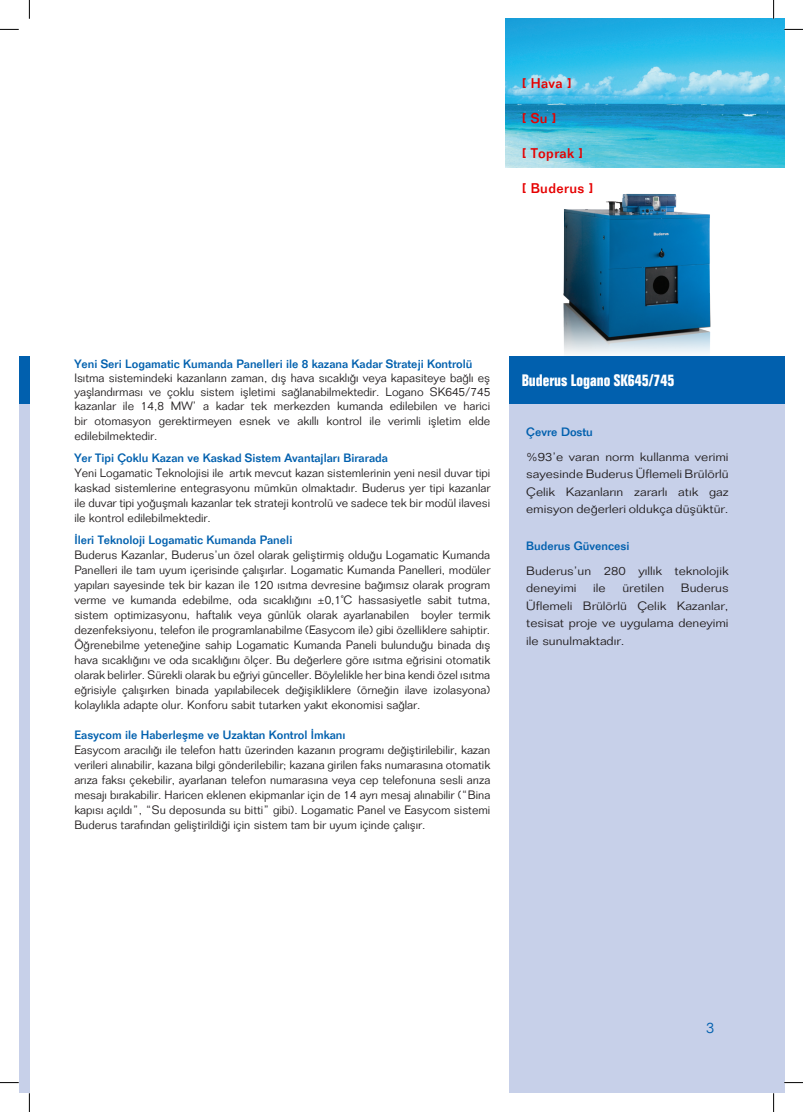
<style>
.page{position:relative;width:803px;height:1112px;background:#fff}
.page>*{position:absolute;margin:0;border:0;box-sizing:border-box;transform-origin:0 0}
.t1{font:700 condensed 16.25px "Folio";color:#fff}
.t2{font:300 15px "Folio";color:#0160ae}
.t3{font:500 13.75px "Folio";letter-spacing:.03em;color:#e60000}
.t4{font:300 11.88px/15px "Folio";color:#231f20;text-align:justify}
.t5{font:300 11.88px/17.5px "Folio";color:#231f20;text-align:justify;scale:1.11 1}
.t6{font:500 11.88px "Folio";color:#0160ae}
</style>
<div class="page">
<div style="left:509px;top:356px;width:275px;height:736px;background:#c7d0e9"></div>
<div style="left:19px;top:356px;width:10px;height:736px;background:#c7d0e9"></div>
<div style="left:509px;top:356px;width:275px;height:48px;background:#0160ae"></div>
<div style="left:19px;top:356px;width:10px;height:48px;background:#0160ae"></div>
<img style="left:505px;top:19px;width:279px;height:148px">
<img style="left:553px;top:145px;width:167px;height:209px">
<svg style="left:0;top:29px;width:19px;height:1px"></svg>
<svg style="left:784px;top:29px;width:19px;height:1px"></svg>
<svg style="left:0;top:1082px;width:19px;height:1px"></svg>
<svg style="left:784px;top:1081px;width:19px;height:2px"></svg>
<svg style="left:29px;top:0;width:1px;height:19px"></svg>
<svg style="left:29px;top:1092px;width:1px;height:19px"></svg>
<svg style="left:773px;top:0;width:1px;height:19px"></svg>
<svg style="left:773px;top:1092px;width:1px;height:19px"></svg>
<p class="t3" style="left:522px;top:74px;width:52px">[ Hava ]</p>
<p class="t3" style="left:522px;top:109px;width:36px">[ Su ]</p>
<p class="t3" style="left:522px;top:144px;width:63px">[ Toprak ]</p>
<p class="t3" style="left:522px;top:179px;width:73px">[ Buderus ]</p>
<p class="t6" style="left:74px;top:356px;width:400px">Yeni Seri Logamatic Kumanda Panelleri ile 8 kazana Kadar Strateji Kontrolü</p>
<p class="t4" style="left:74px;top:370px;width:417px;line-height:14.5px">Isıtma sistemindeki kazanların zaman, dış hava sıcaklığı veya kapasiteye bağlı eş yaşlandırması ve çoklu sistem işletimi sağlanabilmektedir. Logano SK645/745 kazanlar ile 14,8 MW’ a kadar tek merkezden kumanda edilebilen ve harici bir otomasyon gerektirmeyen esnek ve akıllı kontrol ile verimli işletim elde edilebilmektedir.</p>
<p class="t6" style="left:74px;top:450px;width:315px">Yer Tipi Çoklu Kazan ve Kaskad Sistem Avantajları Birarada</p>
<p class="t4" style="left:74px;top:465px;width:417px">Yeni Logamatic Teknolojisi ile artık mevcut kazan sistemlerinin yeni nesil duvar tipi kaskad sistemlerine entegrasyonu mümkün olmaktadır. Buderus yer tipi kazanlar ile duvar tipi yoğuşmalı kazanlar tek strateji kontrolü ve sadece tek bir modül ilavesi ile kontrol edilebilmektedir.</p>
<p class="t6" style="left:74px;top:532px;width:220px">İleri Teknoloji Logamatic Kumanda Paneli</p>
<p class="t4" style="left:74px;top:547px;width:417px">Buderus Kazanlar, Buderus’un özel olarak geliştirmiş olduğu Logamatic Kumanda Panelleri ile tam uyum içerisinde çalışırlar. Logamatic Kumanda Panelleri, modüler yapıları sayesinde tek bir kazan ile 120 ısıtma devresine bağımsız olarak program verme ve kumanda edebilme, oda sıcaklığını ±0,1˚C hassasiyetle sabit tutma, sistem optimizasyonu, haftalık veya günlük olarak ayarlanabilen boyler termik dezenfeksiyonu, telefon ile programlanabilme (Easycom ile) gibi özelliklere sahiptir.<br>Öğrenebilme yeteneğine sahip Logamatic Kumanda Paneli bulunduğu binada dış hava sıcaklığını ve oda sıcaklığını ölçer. Bu değerlere göre ısıtma eğrisini otomatik olarak belirler. Sürekli olarak bu eğriyi günceller. Böylelikle her bina kendi özel ısıtma eğrisiyle çalışırken binada yapılabilecek değişikliklere (örneğin ilave izolasyona) kolaylıkla adapte olur. Konforu sabit tutarken yakıt ekonomisi sağlar.</p>
<p class="t6" style="left:74px;top:727px;width:273px">Easycom ile Haberleşme ve Uzaktan Kontrol İmkanı</p>
<p class="t4" style="left:74px;top:742px;width:417px">Easycom aracılığı ile telefon hattı üzerinden kazanın programı değiştirilebilir, kazan verileri alınabilir, kazana bilgi gönderilebilir; kazana girilen faks numarasına otomatik arıza faksı çekebilir, ayarlanan telefon numarasına veya cep telefonuna sesli arıza mesajı bırakabilir. Haricen eklenen ekipmanlar için de 14 ayrı mesaj alınabilir (“Bina kapısı açıldı”, “Su deposunda su bitti” gibi). Logamatic Panel ve Easycom sistemi Buderus tarafından geliştirildiği için sistem tam bir uyum içinde çalışır.</p>
<p class="t1" style="left:522px;top:371px;width:154px">Buderus Logano SK645/745</p>
<p class="t6" style="left:526px;top:424px;width:68px">Çevre Dostu</p>
<p class="t5" style="left:526px;top:447px;width:184px">%93’e varan norm kullanma verimi sayesinde Buderus Üflemeli Brülörlü Çelik Kazanların zararlı atık gaz emisyon değerleri oldukça düşüktür.</p>
<p class="t6" style="left:526px;top:539px;width:105px">Buderus Güvencesi</p>
<p class="t5" style="left:526px;top:562px;width:184px">Buderus’un 280 yıllık teknolojik deneyimi</p>
<p class="t5" style="left:526px;top:579px;width:184px;text-indent:155px">Buderus Üflemeli Brülörlü Çelik Kazanlar, tesisat proje ve uygulama deneyimi ile sunulmaktadır.</p>
<p class="t5" style="left:593px;top:579px;width:13px">ile</p>
<p class="t5" style="left:622px;top:579px;width:39px">üretilen</p>
<p class="t2" style="left:706px;top:1018px;width:10px">3</p>
</div>
